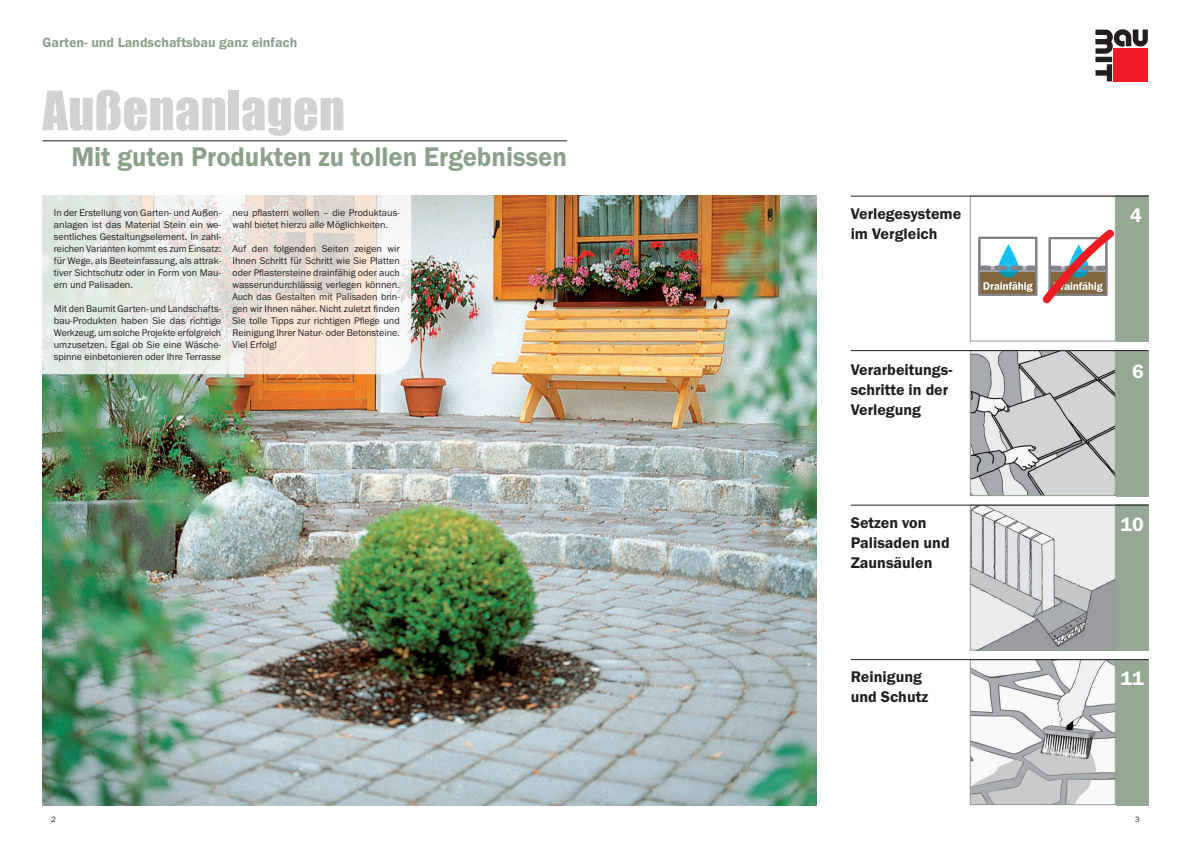
<style>
.page{position:relative;width:1191px;height:842px;background:#fff}
.page>*{position:absolute;margin:0;border:0;box-sizing:border-box;transform-origin:0 0}
.t1{font:50px "Impact";letter-spacing:.005em;color:#d1d2d4}
.t2{font:28px "BM Franklin Gothic URW Dem";color:#8ca18b;scale:.95 1}
.t3{font:20px "BM Franklin Gothic URW Dem";color:#fff}
.t4{font:16px/20px "BM Franklin Gothic URW Dem";color:#231f20}
.t5{font:14px "BM Franklin Gothic URW Dem";color:#8ca18b}
.t6{font:10px/12px "BM Franklin Gothic URW Boo";color:#231f20;text-align:justify}
.t7{font:8px "BM Franklin Gothic URW Boo";color:#231f20}
</style>
<div class="page">
<img style="left:971px;top:661px;width:142px;height:142px">
<div style="left:969px;top:659px;width:146px;height:146px;border:1px solid #8ca18b"></div>
<div style="left:1115px;top:505px;width:33px;height:146px;background:#94a893"></div>
<img style="left:971px;top:507px;width:142px;height:142px">
<div style="left:969px;top:505px;width:146px;height:146px;border:1px solid #8ca18b"></div>
<hr style="left:850px;top:505px;width:298px;height:1px;background:#231f20">
<div style="left:1113px;top:48px;width:34px;height:33px;background:#ee1c28"></div>
<svg style="left:1095px;top:29px;width:52px;height:25px"></svg>
<div style="left:1095px;top:57px;width:17px;height:5px;background:#231f20"></div>
<svg style="left:1095px;top:64px;width:17px;height:17px"></svg>
<img style="left:43px;top:196px;width:773px;height:609px">
<svg style="left:14px;top:167px;width:397px;height:207px"></svg>
<hr style="left:43px;top:140px;width:524px;height:1px;background:#231f20">
<div style="left:1115px;top:659px;width:33px;height:146px;background:#94a893"></div>
<hr style="left:850px;top:659px;width:298px;height:1px;background:#231f20">
<div style="left:1115px;top:196px;width:33px;height:146px;background:#94a893"></div>
<img style="left:971px;top:352px;width:142px;height:142px">
<div style="left:969px;top:350px;width:146px;height:146px;border:1px solid #8ca18b"></div>
<div style="left:969px;top:196px;width:146px;height:146px;border:1px solid #8ca18b"></div>
<div style="left:1115px;top:350px;width:33px;height:146px;background:#94a893"></div>
<hr style="left:850px;top:350px;width:298px;height:1px;background:#231f20">
<svg style="left:978px;top:230px;width:136px;height:73px"></svg>
<hr style="left:850px;top:196px;width:298px;height:1px;background:#231f20">
<h3 class="t5" style="left:43px;top:34px;width:256px">Garten- und Landschaftsbau ganz einfach</h3>
<h1 class="t1" style="left:43px;top:80px;width:304px">Außenanlagen</h1>
<h2 class="t2" style="left:71px;top:140px;width:523px">Mit guten Produkten zu tollen Ergebnissen</h2>
<p class="t6" style="left:54px;top:207px;width:169px">In der Erstellung von Garten- und Außen&shy;anlagen ist das Material Stein ein we&shy;sentliches Gestaltungselement. In zahl&shy;reichen Varianten kommt es zum Einsatz: für Wege, als Beeteinfassung, als attrak&shy;tiver Sichtschutz oder in Form von Mau&shy;ern und Palisaden.</p>
<p class="t6" style="left:54px;top:303px;width:169px">Mit den Baumit Garten- und Landschafts&shy;bau-Produkten haben Sie das richtige Werkzeug, um solche Projekte erfolgreich umzusetzen. Egal ob Sie eine Wäsche&shy;spinne einbetonieren oder Ihre Terrasse</p>
<p class="t6" style="left:232px;top:207px;width:169px">neu pflastern wollen – die Produktaus&shy;wahl bietet hierzu alle Möglichkeiten.</p>
<p class="t6" style="left:232px;top:243px;width:169px">Auf den folgenden Seiten zeigen wir Ihnen Schritt für Schritt wie Sie Platten oder Pflastersteine drainfähig oder auch wasserundurchlässig verlegen können.<br>Auch das Gestalten mit Palisaden brin&shy;gen wir Ihnen näher. Nicht zuletzt finden Sie tolle Tipps zur richtigen Pflege und Reinigung Ihrer Natur- oder Betonsteine.<br>Viel Erfolg!</p>
<h3 class="t4" style="left:850px;top:204px;width:112px">Verlegesysteme im Vergleich</h3>
<h3 class="t3" style="left:1130px;top:203px;width:13px">4</h3>
<h3 class="t4" style="left:850px;top:360px;width:103px">Verarbeitungs-</h3>
<h3 class="t3" style="left:1132px;top:359px;width:13px">6</h3>
<h3 class="t4" style="left:850px;top:380px;width:99px">schritte in der<br>Verlegung</h3>
<h3 class="t4" style="left:850px;top:513px;width:100px">Setzen von<br>Palisaden und<br>Zaunsäulen</h3>
<h3 class="t3" style="left:1120px;top:512px;width:25px">10</h3>
<h3 class="t4" style="left:850px;top:667px;width:79px">Reinigung und Schutz</h3>
<h3 class="t3" style="left:1120px;top:666px;width:25px">11</h3>
<p class="t7" style="left:51px;top:815px;width:6px">2</p>
<p class="t7" style="left:1135px;top:815px;width:6px">3</p>
</div>
